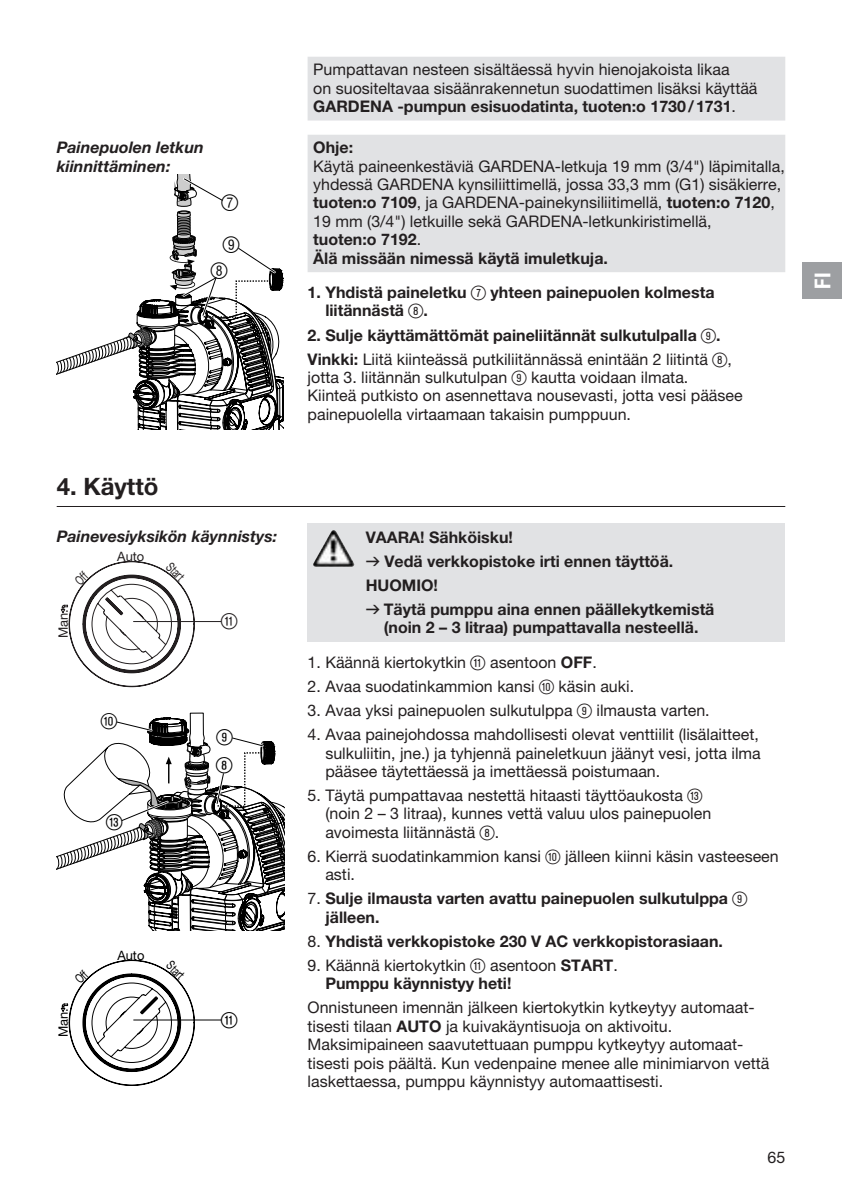
<style>
.page{position:relative;width:842px;height:1191px;background:#fff}
.page>*{position:absolute;margin:0;border:0;box-sizing:border-box;transform-origin:0 0}
.t1{font:700 24px "GARDENA Pro";color:#231f20}
.t2{font:22px "Ziffernim Kreisund Quadrat BQ";color:#000}
.t3{font:22px/26px "Ziffern";color:#000;text-align:center}
.t4{font:22px "GARDENA Pro Bo Cond";color:#fff}
.t5{font:22px "Ziffernim Kreisund Quadrat BQ";color:#231f20}
.t6{font:16px/18.4px "GARDENA Pro";color:#231f20}
.t7{font:700 16px/24px "GARDENA Pro";color:#231f20}
.t8{font:italic 700 16px/18.4px "GARDENA Pro";color:#231f20}
.t9{font:13px "GARDENA Pro";color:#231f20}
.t10{font:13px "GARDENA Pro";color:#000}
.t11{font:13px "GARDENA Pro";color:#231f20;scale:.71 1}
.t12{font:13px "GARDENA Pro";color:#000;scale:.71 1}
.s1{font-weight:700}
.s2{font-family:"Ziffernim Kreisund Quadrat BQ";font-weight:400;font-size:20px}
.s3{font-weight:400}
.s4{font-family:"Ziffernim Kreisund Quadrat BQ";font-size:20px}
.s5{font-family:"Formdruck";font-weight:400}
</style>
<div class="page">
<div style="left:308px;top:57px;width:477px;height:215px;background:#e1e2e4"></div>
<svg style="left:57px;top:174px;width:226px;height:255px"></svg>
<div style="left:308px;top:523px;width:477px;height:119px;background:#e1e2e4"></div>
<hr style="left:57px;top:506px;width:728px;height:1px;background:#231f20">
<hr style="left:134px;top:621px;width:87px;height:1px;background:#231f20">
<svg style="left:57px;top:712px;width:228px;height:219px"></svg>
<hr style="left:134px;top:1019px;width:87px;height:1px;background:#000">
<img style="left:315px;top:530px;width:18px;height:31px">
<div style="left:802px;top:262px;width:40px;height:37px;background:#9d9fa2"></div>
<svg style="left:60px;top:560px;width:135px;height:127px"></svg>
<svg style="left:60px;top:959px;width:135px;height:127px"></svg>
<p class="t8" style="left:57px;top:138px;width:149px">Painepuolen letkun kiinnittäminen:</p>
<h2 class="t3" style="left:221px;top:191px;width:19px">7</h2>
<h2 class="t3" style="left:211px;top:233px;width:31px">9<br>8</h2>
<h1 class="t1" style="left:57px;top:471px;width:103px">4. Käyttö</h1>
<p class="t8" style="left:57px;top:526px;width:222px">Painevesiyksikön käynnistys:</p>
<p class="t9" style="left:55px;top:638px;width:30px;rotate:-90deg">Man.</p>
<p class="t9" style="left:117px;top:548px;width:29px">Auto</p>
<p class="t11" style="left:174px;top:559px;width:29px;rotate:45deg">Start</p>
<h2 class="t5" style="left:221px;top:608px;width:18px">q</h2>
<h2 class="t2" style="left:101px;top:708px;width:18px">0</h2>
<h2 class="t2" style="left:106px;top:809px;width:18px">e</h2>
<h2 class="t2" style="left:217px;top:724px;width:18px">9</h2>
<h2 class="t2" style="left:216px;top:753px;width:18px">8</h2>
<p class="t10" style="left:55px;top:1037px;width:30px;rotate:-90deg">Man.</p>
<p class="t10" style="left:117px;top:947px;width:29px">Auto</p>
<p class="t12" style="left:174px;top:957px;width:29px;rotate:45deg">Start</p>
<h2 class="t2" style="left:221px;top:1007px;width:18px">q</h2>
<p class="t6" style="left:313px;top:60px;width:446px">Pumpattavan nesteen sisältäessä hyvin hienojakoista likaa<br>on suositeltavaa sisäänrakennetun suodattimen lisäksi käyttää<br><span class="s1">GARDENA -pumpun esisuodatinta, tuoten:o 1730/1731</span>.</p>
<p class="t7" style="left:313px;top:135px;width:42px">Ohje:</p>
<p class="t6" style="left:313px;top:156px;width:473px">Käytä paineenkestäviä GARDENA-letkuja 19 mm (3/4") läpimitalla, yhdessä GARDENA kynsiliittimellä, jossa 33,3 mm (G1) sisäkierre, <span class="s1">tuoten:o 7109</span>, ja GARDENA-painekynsiliitimellä, <span class="s1">tuoten:o 7120</span>, 19 mm (3/4") letkuille sekä GARDENA-letkunkiristimellä,<br><span class="s1">tuoten:o 7192</span>.<br><span class="s1">Älä missään nimessä käytä imuletkuja.</span></p>
<p class="t7" style="left:325px;top:283px;width:391px;line-height:18.4px;text-indent:-18px">1. Yhdistä paineletku <span class="s2">7</span> yhteen painepuolen kolmesta liitännästä <span class="s2">8</span>.</p>
<p class="t7" style="left:308px;top:322px;width:426px">2. Sulje käyttämättömät paineliitännät sulkutulpalla <span class="s2">9</span>.<br>Vinkki: <span class="s3">Liitä kiinteässä putkiliitännässä enintään 2 liitintä</span> <span class="s2">8</span><span class="s3">,</span></p>
<p class="t6" style="left:308px;top:368px;width:437px">jotta 3. liitännän sulkutulpan <span class="s4">9</span> kautta voidaan ilmata.<br>Kiinteä putkisto on asennettava nousevasti, jotta vesi pääsee painepuolella virtaamaan takaisin pumppuun.</p>
<h2 class="t4" style="left:809px;top:289px;width:17px;rotate:-90deg">FI</h2>
<p class="t7" style="left:366px;top:525px;width:309px">VAARA! Sähköisku!<br><span class="s5">v</span> Vedä verkkopistoke irti ennen täyttöä.<br>Huomio</p>
<p class="t7" style="left:366px;top:573px;width:350px;text-indent:68px">!<br><span class="s5">v</span> Täytä pumppu aina ennen päällekytkemistä</p>
<p class="t7" style="left:384px;top:615px;width:316px">(noin 2 – 3 litraa) pumpattavalla nesteellä.</p>
<p class="t6" style="left:308px;top:653px;width:291px">1. Käännä kiertokytkin <span class="s4">q</span> asentoon <span class="s1">OFF</span>.</p>
<p class="t6" style="left:308px;top:677px;width:328px">2. Avaa suodatinkammion kansi <span class="s4">0</span> käsin auki.</p>
<p class="t6" style="left:308px;top:701px;width:404px">3. Avaa yksi painepuolen sulkutulppa <span class="s4">9</span> ilmausta varten.</p>
<p class="t6" style="left:325px;top:725px;width:437px;text-align:justify;text-indent:-18px">4. Avaa painejohdossa mahdollisesti olevat venttiilit (lisälaitteet, sulkuliitin, jne.) ja tyhjennä paineletkuun jäänyt vesi, jotta ilma pääsee täytettäessä ja imettäessä poistumaan.</p>
<p class="t6" style="left:325px;top:786px;width:387px;text-indent:-18px">5. Täytä pumpattavaa nestettä hitaasti täyttöaukosta <span class="s4">e </span>(noin 2 – 3 litraa), kunnes vettä valuu ulos painepuolen avoimesta liitännästä <span class="s4">8</span>.</p>
<p class="t6" style="left:325px;top:846px;width:455px;text-indent:-18px">6. Kierrä suodatinkammion kansi <span class="s4">0</span> jälleen kiinni käsin vasteeseen asti.</p>
<p class="t7" style="left:325px;top:889px;width:424px;line-height:18.4px;text-indent:-18px"><span class="s3">7.</span> Sulje ilmausta varten avattu painepuolen sulkutulppa <span class="s2">9 </span>jälleen.</p>
<p class="t7" style="left:308px;top:928px;width:417px"><span class="s3">8.</span> Yhdistä verkkopistoke 230 V AC verkkopistorasiaan.</p>
<p class="t6" style="left:325px;top:955px;width:294px;text-indent:-18px">9. Käännä kiertokytkin <span class="s4">q</span> asentoon <span class="s1">START</span>.<br><span class="s1">Pumppu käynnistyy heti!</span></p>
<p class="t6" style="left:308px;top:998px;width:463px">Onnistuneen imennän jälkeen kiertokytkin kytkeytyy automaat&shy;tisesti tilaan <span class="s1">AUTO</span> ja kuivakäyntisuoja on aktivoitu.<br>Maksimipaineen saavutettuaan pumppu kytkeytyy automaat&shy;tisesti pois päältä. Kun vedenpaine menee alle minimiarvon vettä laskettaessa, pumppu käynnistyy automaattisesti.</p>
<p class="t6" style="left:767px;top:1147px;width:19px">65</p>
</div>
